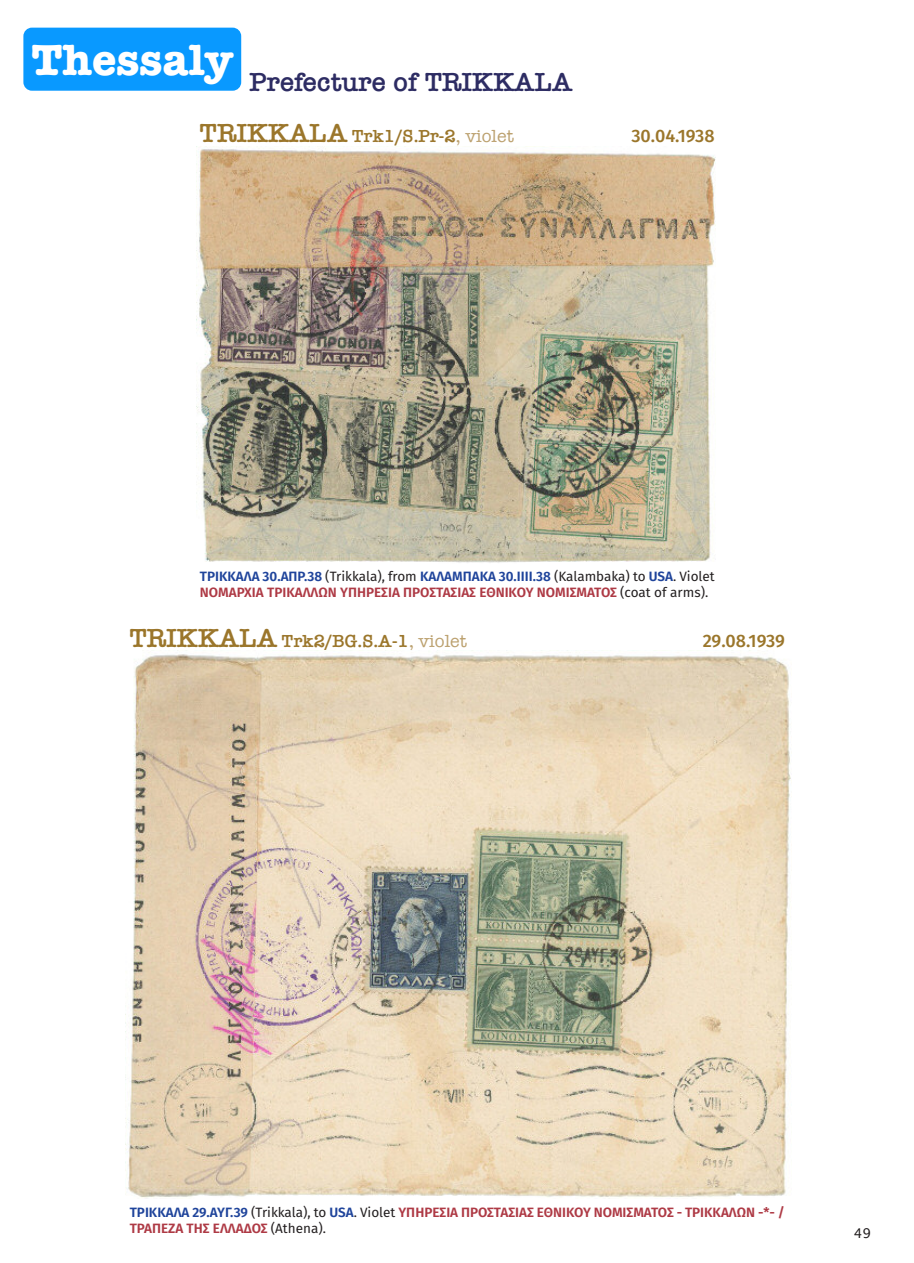
<style>
.page{position:relative;width:914px;height:1263px;background:#fff}
.page>*{position:absolute;margin:0;border:0;box-sizing:border-box;transform-origin:0 0}
.t1{font:600 27px "American Typewriter";color:#2d2c63}
.t2{font:600 18px "American Typewriter";color:#9b762b}
.t3{font:500 18px "Fira Sans";color:#9b762b}
.t4{font:600 13.5px/16.2px "Fira Sans";color:#ae3a45}
.t5{font:13.5px "Lucida Grande";color:#231f20}
.s1{font-size:27px}
.s2{font-weight:400;color:#bca16f}
.s3{color:#1f449b}
.s4{font-weight:400;color:#231f20}
</style>
<div class="page">
<img style="left:197px;top:148px;width:518px;height:415px">
<img style="left:125px;top:654px;width:666px;height:544px">
<div style="left:23px;top:28px;width:218px;height:63px;background:#0999ff;border-radius:9px"></div>
<h1 class="t1" style="left:31px;top:66px;width:543px"><sup>Thessaly</sup> Prefecture of TRIKKALA</h1>
<h2 class="t2" style="left:200px;top:125px;width:315px"><span class="s1">TRIKKALA</span> Trk1/S.Pr-2<span class="s2">, violet</span></h2>
<h2 class="t3" style="left:631px;top:128px;width:85px">30.04.1938</h2>
<p class="t4" style="left:200px;top:569px;width:516px"><span class="s3">ΤΡΙΚΚΑΛΑ 30.ΑΠΡ.38</span> <span class="s4">(Trikkala), from</span> <span class="s3">ΚΑΛΑΜΠΑΚΑ 30.ΙΙΙΙ.38</span> <span class="s4">(Kalambaka) to</span> <span class="s3">USA</span><span class="s4">. Violet<br></span>ΝΟΜΑΡΧΙΑ ΤΡΙΚΑΛΛΩΝ ΥΠΗΡΕΣΙΑ ΠΡΟΣΤΑΣΙΑΣ ΕΘΝΙΚΟΥ ΝΟΜΙΣΜΑΤΟΣ <span class="s4">(coat of arms).</span></p>
<h2 class="t2" style="left:130px;top:631px;width:339px"><span class="s1">TRIKKALA</span> Trk2/BG.S.A-1<span class="s2">, violet</span></h2>
<h2 class="t3" style="left:702px;top:633px;width:84px">29.08.1939</h2>
<p class="t4" style="left:130px;top:1205px;width:656px"><span class="s3">ΤΡΙΚΚΑΛΑ 29.ΑΥΓ.39</span> <span class="s4">(Trikkala), to</span> <span class="s3">USA</span><span class="s4">. Violet</span> ΥΠΗΡΕΣΙΑ ΠΡΟΣΤΑΣΙΑΣ ΕΘΝΙΚΟΥ ΝΟΜΙΣΜΑΤΟΣ - ΤΡΙΚΚΑΛΩΝ -*- /<br>ΤΡΑΠΕΖΑ ΤΗΣ ΕΛΛΑΔΟΣ <span class="s4">(Athena).</span></p>
<p class="t5" style="left:853px;top:1225px;width:19px">49</p>
</div>
